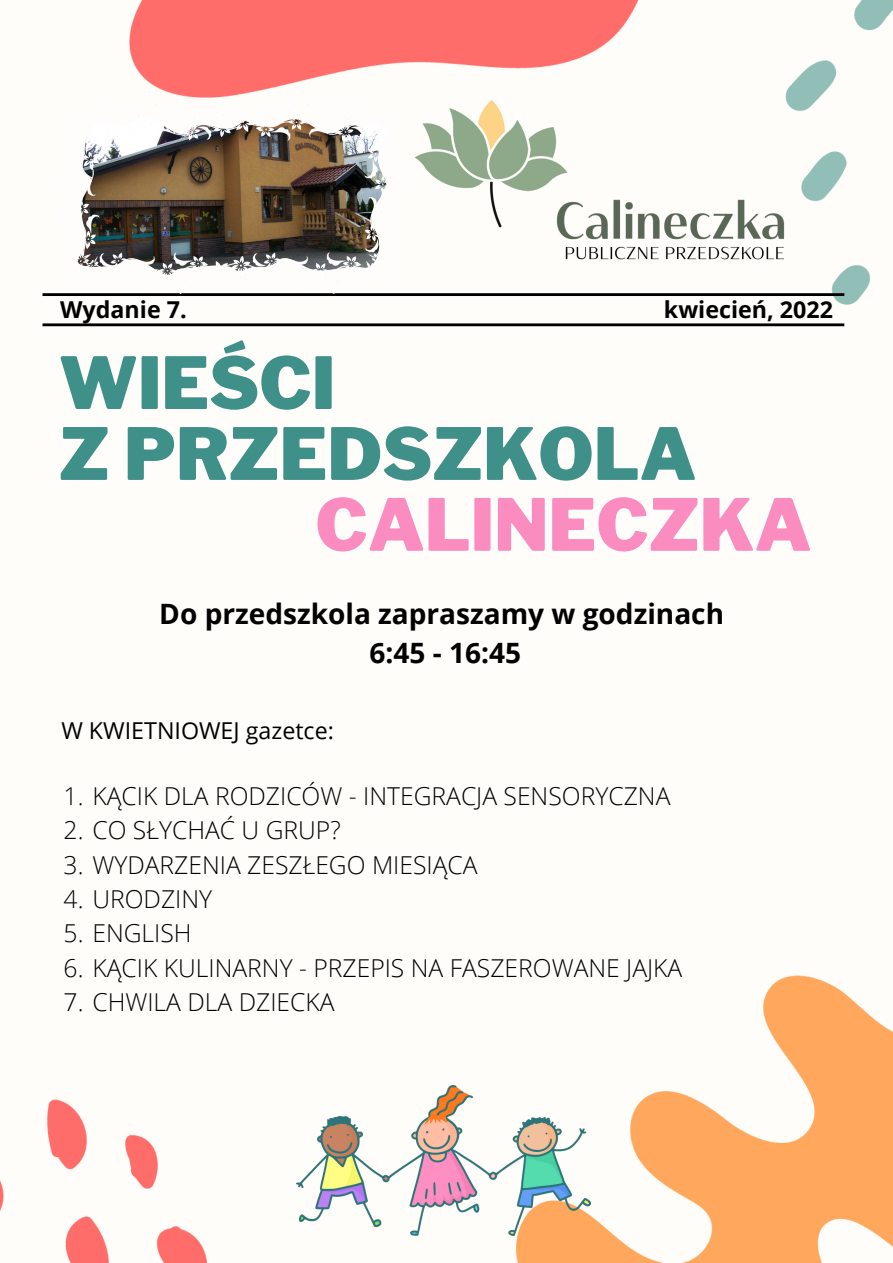
<style>
.page{position:relative;width:893px;height:1263px;background:#fff}
.page>*{position:absolute;margin:0;border:0;box-sizing:border-box;transform-origin:0 0}
.t1{font:900 71.25px/70.9px "Libre Franklin";color:#3f9088}
.t2{font:900 71.25px "Libre Franklin";color:#fb8cc0}
.t3{font:700 28.05px/38.8px "Open Sans";color:#000;text-align:center}
.t4{font:300 24.67px "Open Sans";color:#000}
.t5{font:700 23.25px "Open Sans";color:#000}
.t6{font:23.25px "Open Sans";color:#000}
</style>
<div class="page">
<img style="left:0;top:0;width:893px;height:1263px">
<hr style="left:43px;top:323px;width:801px;height:3px;background:#000">
<hr style="left:43px;top:293px;width:801px;height:3px;background:#000">
<img style="left:296px;top:1085px;width:295px;height:151px">
<img style="left:59px;top:99px;width:312px;height:194px">
<img style="left:371px;top:71px;width:489px;height:225px">
<p class="t5" style="left:60px;top:293px;width:128px">Wydanie 7.</p>
<p class="t5" style="left:664px;top:293px;width:171px">kwiecień, 2022</p>
<h1 class="t1" style="left:59px;top:348px;width:639px">WIEŚCI<br>Z PRZEDSZKOLA</h1>
<h1 class="t2" style="left:315px;top:482px;width:498px">CALINECZKA</h1>
<p class="t3" style="left:159px;top:593px;width:566px">Do przedszkola zapraszamy w godzinach<br>6:45 - 16:45</p>
<p class="t6" style="left:61px;top:714px;width:274px">W KWIETNIOWEJ gazetce:</p>
<p class="t4" style="left:64px;top:779px;width:608px">1. KĄCIK DLA RODZICÓW - INTEGRACJA SENSORYCZNA</p>
<p class="t4" style="left:64px;top:813px;width:279px">2. CO SŁYCHAĆ U GRUP?</p>
<p class="t4" style="left:64px;top:847px;width:415px">3. WYDARZENIA ZESZŁEGO MIESIĄCA</p>
<p class="t4" style="left:64px;top:882px;width:150px">4. URODZINY</p>
<p class="t4" style="left:64px;top:916px;width:129px">5. ENGLISH</p>
<p class="t4" style="left:64px;top:950px;width:620px">6. KĄCIK KULINARNY - PRZEPIS NA FASZEROWANE JAJKA</p>
<p class="t4" style="left:64px;top:984px;width:272px">7. CHWILA DLA DZIECKA</p>
</div>
